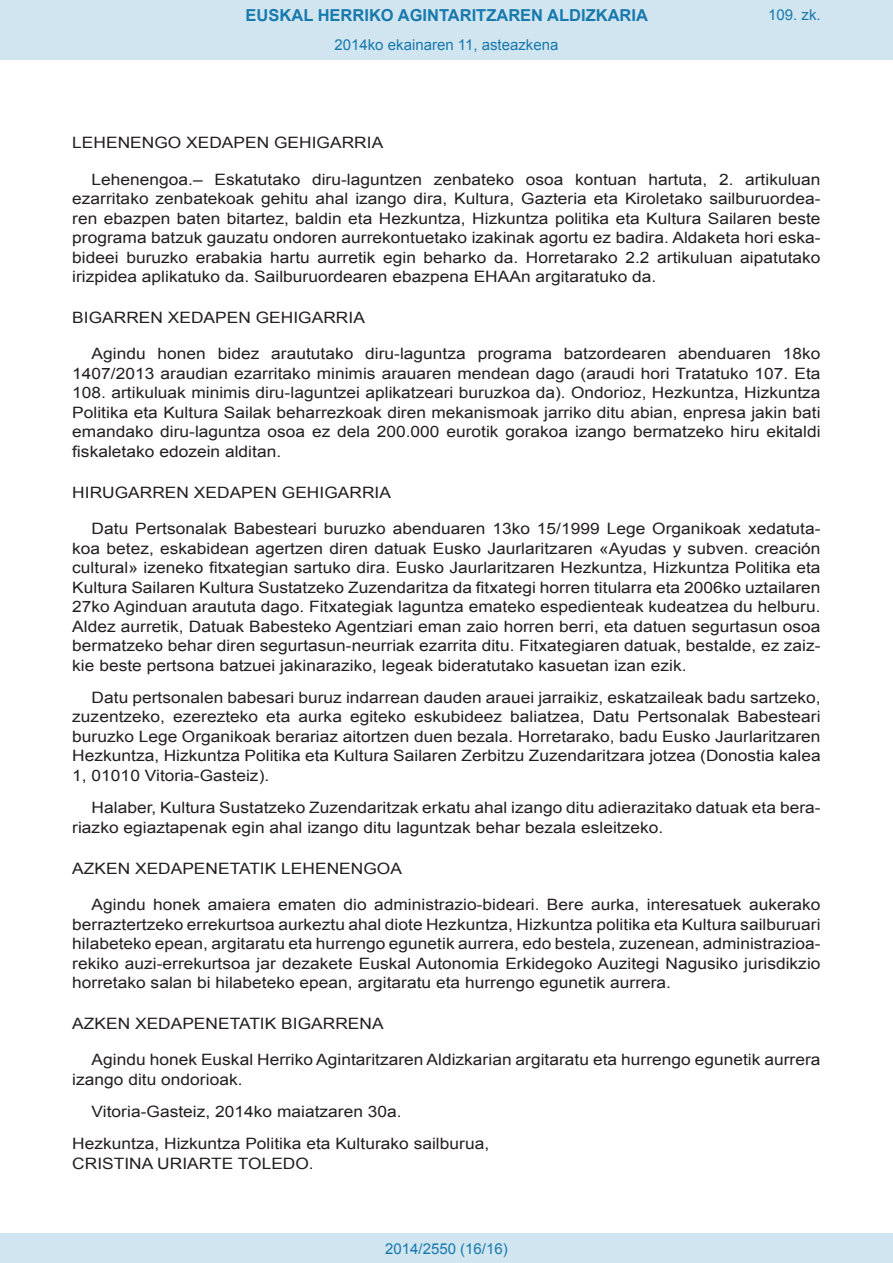
<style>
.page{position:relative;width:893px;height:1263px;background:#fff}
.page>*{position:absolute;margin:0;border:0;box-sizing:border-box;transform-origin:0 0}
.t1{font:700 16.5px "Arial";color:#1879ad}
.BOPVDetalle{font:15.6px/19.5px "Arial";color:#231f20;text-align:justify;scale:1.11 1}
.BOPVDisposicion{font:15.6px "Arial";color:#231f20;scale:1.11 1}
.BOPVFirmaPuesto{font:15.6px "Arial";color:#231f20;scale:1.11 1}
.BOPVFirmaLugFec{font:15.6px "Arial";color:#231f20;scale:1.11 1}
.BOPVFirmaNombre{font:15.6px "Arial";color:#231f20;scale:1.11 1}
.Paginacion_Centro{font:15px "Arial";color:#1879ad}
</style>
<div class="page">
<div style="left:0;top:0;width:893px;height:60px;background:#d0e5f0"></div>
<div style="left:0;top:1233px;width:893px;height:30px;background:#d0e5f0"></div>
<p class="t1" style="left:246px;top:4px;width:404px">EUSKAL HERRIKO AGINTARITZAREN ALDIZKARIA</p>
<p class="Paginacion_Centro" style="left:334px;top:35px;width:226px">2014ko ekainaren 11, asteazkena</p>
<p class="Paginacion_Centro" style="left:768px;top:5px;width:54px">109. zk.</p>
<p class="BOPVDisposicion" style="left:72px;top:132px;width:282px">LEHENENGO XEDAPEN GEHIGARRIA</p>
<p class="BOPVDetalle" style="left:72px;top:170px;width:676px;text-indent:19px">Lehenengoa.– Eskatutako diru-laguntzen zenbateko osoa kontuan hartuta, 2. artikuluan ezarritako zenbatekoak gehitu ahal izango dira, Kultura, Gazteria eta Kiroletako sailburuordea&shy;ren ebazpen baten bitartez, baldin eta Hezkuntza, Hizkuntza politika eta Kultura Sailaren beste programa batzuk gauzatu ondoren aurrekontuetako izakinak agortu ez badira. Aldaketa hori eska&shy;bideei buruzko erabakia hartu aurretik egin beharko da. Horretarako 2.2 artikuluan aipatutako irizpidea aplikatuko da. Sailburuordearen ebazpena EHAAn argitaratuko da.</p>
<p class="BOPVDisposicion" style="left:72px;top:307px;width:265px">BIGARREN XEDAPEN GEHIGARRIA</p>
<p class="BOPVDetalle" style="left:72px;top:344px;width:676px;text-indent:19px">Agindu honen bidez araututako diru-laguntza programa batzordearen abenduaren 18ko 1407/2013 araudian ezarritako minimis arauaren mendean dago (araudi hori Tratatuko 107. Eta 108. artikuluak minimis diru-laguntzei aplikatzeari buruzkoa da). Ondorioz, Hezkuntza, Hizkuntza Politika eta Kultura Sailak beharrezkoak diren mekanismoak jarriko ditu abian, enpresa jakin bati emandako diru-laguntza osoa ez dela 200.000 eurotik gorakoa izango bermatzeko hiru ekitaldi fiskaletako edozein alditan.</p>
<p class="BOPVDisposicion" style="left:72px;top:482px;width:289px">HIRUGARREN XEDAPEN GEHIGARRIA</p>
<p class="BOPVDetalle" style="left:72px;top:519px;width:676px;text-indent:19px">Datu Pertsonalak Babesteari buruzko abenduaren 13ko 15/1999 Lege Organikoak xedatuta&shy;koa betez, eskabidean agertzen diren datuak Eusko Jaurlaritzaren «Ayudas y subven. creación cultural» izeneko fitxategian sartuko dira. Eusko Jaurlaritzaren Hezkuntza, Hizkuntza Politika eta Kultura Sailaren Kultura Sustatzeko Zuzendaritza da fitxategi horren titularra eta 2006ko uztailaren 27ko Aginduan araututa dago. Fitxategiak laguntza emateko espedienteak kudeatzea du helburu.<br>Aldez aurretik, Datuak Babesteko Agentziari eman zaio horren berri, eta datuen segurtasun osoa bermatzeko behar diren segurtasun-neurriak ezarrita ditu. Fitxategiaren datuak, bestalde, ez zaiz&shy;kie beste pertsona batzuei jakinaraziko, legeak bideratutako kasuetan izan ezik.</p>
<p class="BOPVDetalle" style="left:72px;top:688px;width:676px;text-indent:19px">Datu pertsonalen babesari buruz indarrean dauden arauei jarraikiz, eskatzaileak badu sartzeko, zuzentzeko, ezerezteko eta aurka egiteko eskubideez baliatzea, Datu Pertsonalak Babesteari buruzko Lege Organikoak berariaz aitortzen duen bezala. Horretarako, badu Eusko Jaurlaritzaren Hezkuntza, Hizkuntza Politika eta Kultura Sailaren Zerbitzu Zuzendaritzara jotzea (Donostia kalea 1, 01010 Vitoria-Gasteiz).</p>
<p class="BOPVDetalle" style="left:72px;top:798px;width:676px;text-indent:19px">Halaber, Kultura Sustatzeko Zuzendaritzak erkatu ahal izango ditu adierazitako datuak eta bera&shy;riazko egiaztapenak egin ahal izango ditu laguntzak behar bezala esleitzeko.</p>
<p class="BOPVDisposicion" style="left:72px;top:858px;width:298px">AZKEN XEDAPENETATIK LEHENENGOA</p>
<p class="BOPVDetalle" style="left:72px;top:895px;width:676px;text-indent:19px">Agindu honek amaiera ematen dio administrazio-bideari. Bere aurka, interesatuek aukerako berraztertzeko errekurtsoa aurkeztu ahal diote Hezkuntza, Hizkuntza politika eta Kultura sailburuari hilabeteko epean, argitaratu eta hurrengo egunetik aurrera, edo bestela, zuzenean, administrazioa&shy;rekiko auzi-errekurtsoa jar dezakete Euskal Autonomia Erkidegoko Auzitegi Nagusiko jurisdikzio horretako salan bi hilabeteko epean, argitaratu eta hurrengo egunetik aurrera.</p>
<p class="BOPVDisposicion" style="left:72px;top:1013px;width:282px">AZKEN XEDAPENETATIK BIGARRENA</p>
<p class="BOPVDetalle" style="left:72px;top:1050px;width:676px;text-indent:19px">Agindu honek Euskal Herriko Agintaritzaren Aldizkarian argitaratu eta hurrengo egunetik aurrera izango ditu ondorioak.</p>
<p class="BOPVFirmaLugFec" style="left:92px;top:1101px;width:281px">Vitoria-Gasteiz, 2014ko maiatzaren 30a.</p>
<p class="BOPVFirmaPuesto" style="left:72px;top:1133px;width:377px">Hezkuntza, Hizkuntza Politika eta Kulturako sailburua,</p>
<p class="BOPVFirmaNombre" style="left:72px;top:1153px;width:219px">CRISTINA URIARTE TOLEDO.</p>
<p class="Paginacion_Centro" style="left:385px;top:1238px;width:124px">2014/2550 (16/16)</p>
</div>
